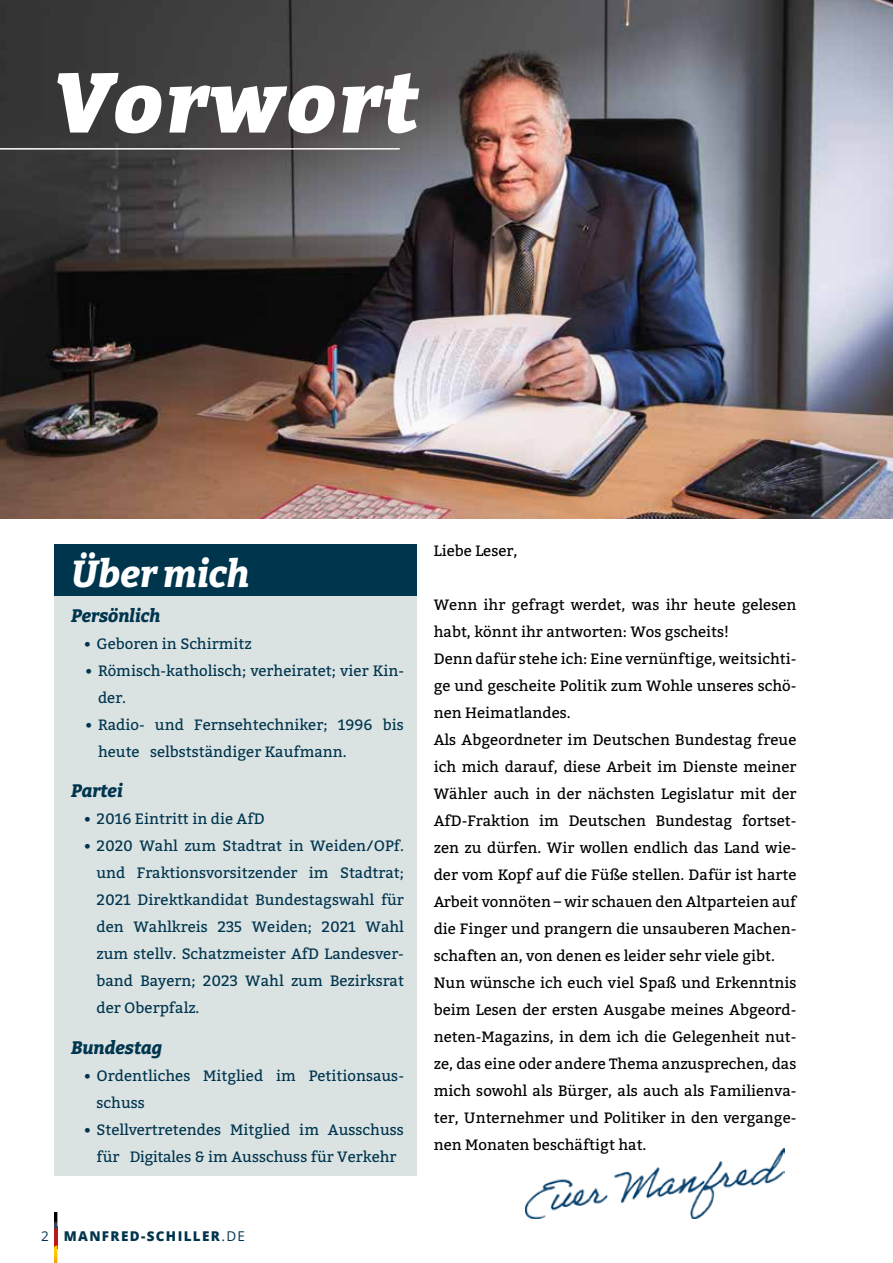
<style>
.page{position:relative;width:893px;height:1263px;background:#fff}
.page>*{position:absolute;margin:0;border:0;box-sizing:border-box;transform-origin:0 0}
.t1{font:italic 900 84px "Bitter";color:#fff}
.t2{font:italic 800 37.5px "Bitter";color:#fff}
.t3{font:italic 800 18px "Bitter";color:#00354e}
.t4{font:15px/27px "Bitter";color:#000}
.t5{font:15px/27px "Bitter";color:#00354e}
.t6{font:800 13.5px "Open Sans";letter-spacing:.1em;color:#00354e}
.s1{font-weight:500}
.s2{font-weight:400}
</style>
<div class="page">
<svg style="left:54px;top:1229px;width:3px;height:16px"></svg>
<svg style="left:54px;top:1212px;width:3px;height:17px"></svg>
<svg style="left:54px;top:1245px;width:3px;height:18px"></svg>
<img style="left:0;top:0;width:893px;height:519px">
<div style="left:54px;top:544px;width:363px;height:632px;background:#dae2e2"></div>
<div style="left:54px;top:544px;width:363px;height:51px;background:#00354e"></div>
<hr style="left:0;top:148px;width:400px;height:2px;background:#fff">
<img style="left:526px;top:1149px;width:259px;height:70px">
<h1 class="t1" style="left:54px;top:46px;width:365px">Vorwort</h1>
<h2 class="t2" style="left:71px;top:550px;width:180px">Über mich</h2>
<p class="t3" style="left:71px;top:604px;width:91px">Persönlich</p>
<p class="t5" style="left:84px;top:630px;width:169px">• Geboren in Schirmitz</p>
<p class="t5" style="left:98px;top:657px;width:307px;text-indent:-13px">• Römisch-katholisch; verheiratet; vier Kin&shy;der.</p>
<p class="t5" style="left:98px;top:711px;width:307px;text-indent:-13px">• Radio- und Fernsehtechniker; 1996 bis heute selbstständiger Kaufmann.</p>
<p class="t3" style="left:71px;top:779px;width:53px">Partei</p>
<p class="t5" style="left:84px;top:805px;width:182px">• 2016 Eintritt in die AfD</p>
<p class="t5" style="left:97px;top:832px;width:309px;text-align:justify;text-indent:-13px">• 2020 Wahl zum Stadtrat in Weiden/OPf. und Fraktionsvorsitzender im Stadtrat; 2021 Direktkandidat Bundestagswahl für den Wahlkreis 235 Weiden; 2021 Wahl zum stellv. Schatzmeister AfD Landesver&shy;band Bayern; 2023 Wahl zum Bezirksrat der Oberpfalz.</p>
<p class="t3" style="left:71px;top:1036px;width:93px">Bundestag</p>
<p class="t5" style="left:97px;top:1062px;width:309px;text-indent:-13px">• Ordentliches Mitglied im Petitionsaus&shy;schuss</p>
<p class="t5" style="left:84px;top:1116px;width:322px;text-align:center">• Stellvertretendes Mitglied im Ausschuss für <span class="s1">Digitales</span> &amp; im Ausschuss für Verkehr</p>
<p class="t6" style="left:41px;top:1226px;width:205px"><span class="s2">2</span> MANFRED-SCHILLER<span class="s2">.DE</span></p>
<p class="t4" style="left:434px;top:537px;width:85px">Liebe Leser,</p>
<p class="t4" style="left:434px;top:591px;width:364px">Wenn ihr gefragt werdet, was ihr heute gelesen habt, könnt ihr antworten: Wos gscheits!<br>Denn dafür stehe ich: Eine vernünftige, weitsichti&shy;ge und gescheite Politik zum Wohle unseres schö&shy;nen Heimatlandes.<br>Als Abgeordneter im Deutschen Bundestag freue ich mich darauf, diese Arbeit im Dienste meiner Wähler auch in der nächsten Legislatur mit der AfD-Fraktion im Deutschen Bundestag fortset&shy;zen zu dürfen. Wir wollen endlich das Land wie&shy;der vom Kopf auf die Füße stellen. Dafür ist harte Arbeit vonnöten – wir schauen den Altparteien auf die Finger und prangern die unsauberen Machen&shy;schaften an, von denen es leider sehr viele gibt.<br>Nun wünsche ich euch viel Spaß und Erkenntnis beim Lesen der ersten Ausgabe meines Abgeord&shy;neten-Magazins, in dem ich die Gelegenheit nut&shy;ze, das eine oder andere Thema anzusprechen, das mich sowohl als Bürger, als auch als Familienva&shy;ter, Unternehmer und Politiker in den vergange&shy;nen Monaten beschäftigt hat.</p>
</div>
